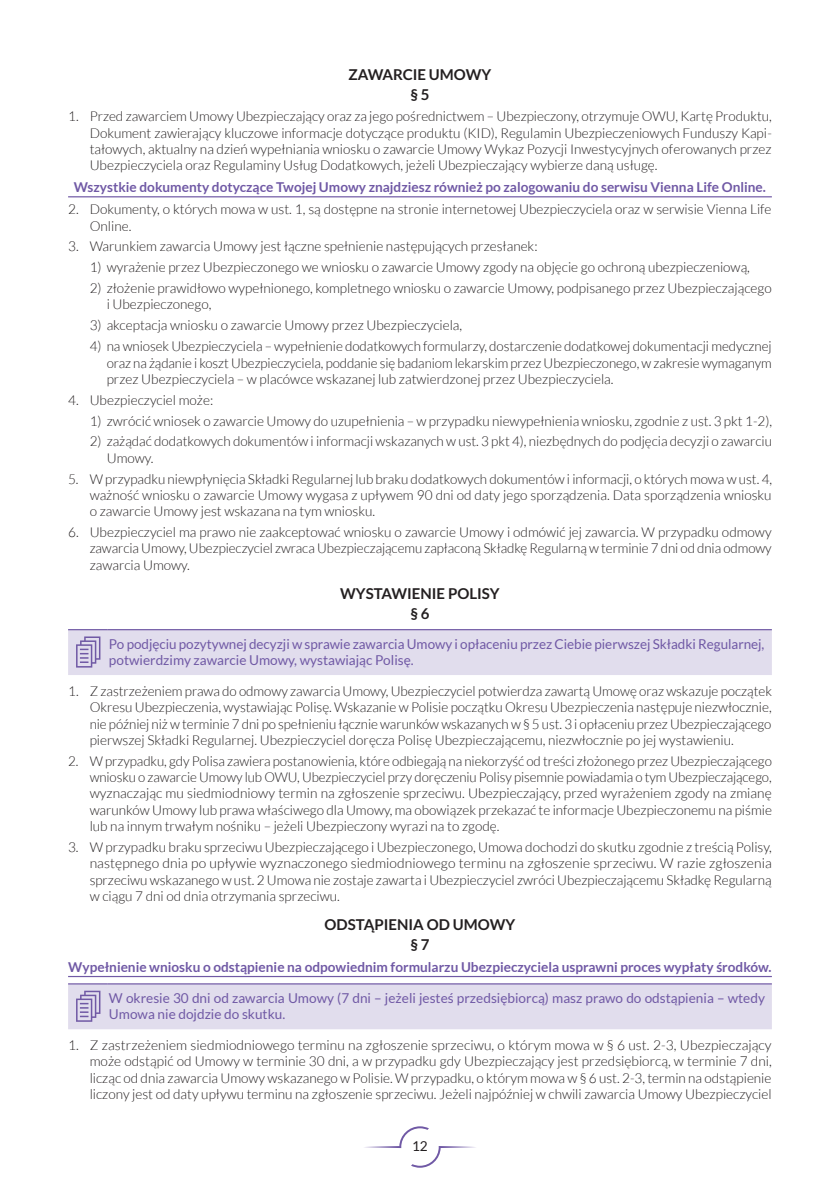
<style>
.page{position:relative;width:840px;height:1191px;background:#fff}
.page>*{position:absolute;margin:0;border:0;box-sizing:border-box;transform-origin:0 0}
.OW__ST____tekst_SKLE{font:700 15px "Lato";color:#231f20}
.OW__1_ponizej_tekstu{font:700 15px "Lato";color:#231f20}
._1{font:300 13.6px/16.4px "Lato";color:#231f20;text-align:justify}
.DO_OBJASNIEN_tekst_I{font:13.6px/16.4px "Lato";color:#7059a5}
.Podkreslone_0_6_0_6{font:700 13.6px "Lato";color:#7059a5}
.t1{font:13.6px "Lato";color:#231f20}
</style>
<div class="page">
<svg style="left:364px;top:1126px;width:112px;height:41px"></svg>
<hr style="left:68px;top:196px;width:703px;height:1px;background:#7059a5">
<hr style="left:68px;top:976px;width:703px;height:1px;background:#7059a5">
<div style="left:68px;top:629px;width:703px;height:46px;background:#e1dded"></div>
<hr style="left:108px;top:983px;width:663px;height:1px;background:#7059a5">
<hr style="left:68px;top:983px;width:40px;height:1px;background:#7059a5">
<div style="left:68px;top:984px;width:703px;height:45px;background:#e1dded"></div>
<p class="OW__ST____tekst_SKLE" style="left:348px;top:66px;width:144px">ZAWARCIE UMOWY</p>
<p class="OW__1_ponizej_tekstu" style="left:410px;top:86px;width:21px">§ 5</p>
<p class="_1" style="left:90px;top:108px;width:683px;text-indent:-22px">1. Przed zawarciem Umowy Ubezpieczający oraz za jego pośrednictwem – Ubezpieczony, otrzymuje OWU, Kartę Produktu, Dokument zawierający kluczowe informacje dotyczące produktu (KID), Regulamin Ubezpieczeniowych Funduszy Kapi&shy;tałowych, aktualny na dzień wypełniania wniosku o zawarcie Umowy Wykaz Pozycji Inwestycyjnych oferowanych przez Ubezpieczyciela oraz Regulaminy Usług Dodatkowych, jeżeli Ubezpieczający wybierze daną usługę.</p>
<p class="Podkreslone_0_6_0_6" style="left:74px;top:179px;width:693px">Wszystkie dokumenty dotyczące Twojej Umowy znajdziesz również po zalogowaniu do serwisu Vienna Life Online.</p>
<p class="_1" style="left:90px;top:201px;width:683px;text-indent:-22px">2. Dokumenty, o których mowa w ust. 1, są dostępne na stronie internetowej Ubezpieczyciela oraz w serwisie Vienna Life<br>Online.</p>
<p class="_1" style="left:68px;top:238px;width:470px">3. Warunkiem zawarcia Umowy jest łączne spełnienie następujących przesłanek:</p>
<p class="_1" style="left:90px;top:259px;width:661px">1) wyrażenie przez Ubezpieczonego we wniosku o zawarcie Umowy zgody na objęcie go ochroną ubezpieczeniową,</p>
<p class="_1" style="left:107px;top:280px;width:666px;text-indent:-17px">2) złożenie prawidłowo wypełnionego, kompletnego wniosku o zawarcie Umowy, podpisanego przez Ubezpieczającego i Ubezpieczonego,</p>
<p class="_1" style="left:90px;top:317px;width:374px">3) akceptacja wniosku o zawarcie Umowy przez Ubezpieczyciela,</p>
<p class="_1" style="left:107px;top:338px;width:666px;text-indent:-17px">4) na wniosek Ubezpieczyciela – wypełnienie dodatkowych formularzy, dostarczenie dodatkowej dokumentacji medycznej oraz na żądanie i koszt Ubezpieczyciela, poddanie się badaniom lekarskim przez Ubezpieczonego, w zakresie wymaganym przez Ubezpieczyciela – w placówce wskazanej lub zatwierdzonej przez Ubezpieczyciela.</p>
<p class="_1" style="left:68px;top:392px;width:147px">4. Ubezpieczyciel może:</p>
<p class="_1" style="left:90px;top:412px;width:683px">1) zwrócić wniosek o zawarcie Umowy do uzupełnienia – w przypadku niewypełnienia wniosku, zgodnie z ust. 3 pkt 1-2),</p>
<p class="_1" style="left:107px;top:433px;width:666px;text-indent:-17px">2) zażądać dodatkowych dokumentów i informacji wskazanych w ust. 3 pkt 4), niezbędnych do podjęcia decyzji o zawarciu<br>Umowy.</p>
<p class="_1" style="left:90px;top:470px;width:683px;text-indent:-22px">5. W przypadku niewpłynięcia Składki Regularnej lub braku dodatkowych dokumentów i informacji, o których mowa w ust. 4, ważność wniosku o zawarcie Umowy wygasa z upływem 90 dni od daty jego sporządzenia. Data sporządzenia wniosku o zawarcie Umowy jest wskazana na tym wniosku.</p>
<p class="_1" style="left:90px;top:524px;width:683px;text-indent:-22px">6. Ubezpieczyciel ma prawo nie zaakceptować wniosku o zawarcie Umowy i odmówić jej zawarcia. W przypadku odmowy zawarcia Umowy, Ubezpieczyciel zwraca Ubezpieczającemu zapłaconą Składkę Regularną w terminie 7 dni od dnia odmowy zawarcia Umowy.</p>
<p class="OW__ST____tekst_SKLE" style="left:340px;top:584px;width:161px">WYSTAWIENIE POLISY</p>
<p class="OW__1_ponizej_tekstu" style="left:410px;top:605px;width:21px">§ 6</p>
<p class="DO_OBJASNIEN_tekst_I" style="left:109px;top:635px;width:656px">Po podjęciu pozytywnej decyzji w sprawie zawarcia Umowy i opłaceniu przez Ciebie pierwszej Składki Regularnej, potwierdzimy zawarcie Umowy, wystawiając Polisę.</p>
<p class="_1" style="left:90px;top:683px;width:683px;text-indent:-22px">1. Z zastrzeżeniem prawa do odmowy zawarcia Umowy, Ubezpieczyciel potwierdza zawartą Umowę oraz wskazuje początek Okresu Ubezpieczenia, wystawiając Polisę. Wskazanie w Polisie początku Okresu Ubezpieczenia następuje niezwłocznie, nie później niż w terminie 7 dni po spełnieniu łącznie warunków wskazanych w § 5 ust. 3 i opłaceniu przez Ubezpieczającego pierwszej Składki Regularnej. Ubezpieczyciel doręcza Polisę Ubezpieczającemu, niezwłocznie po jej wystawieniu.</p>
<p class="_1" style="left:90px;top:752px;width:683px;text-indent:-22px">2. W przypadku, gdy Polisa zawiera postanowienia, które odbiegają na niekorzyść od treści złożonego przez Ubezpieczającego wniosku o zawarcie Umowy lub OWU, Ubezpieczyciel przy doręczeniu Polisy pisemnie powiadamia o tym Ubezpieczającego, wyznaczając mu siedmiodniowy termin na zgłoszenie sprzeciwu. Ubezpieczający, przed wyrażeniem zgody na zmianę warunków Umowy lub prawa właściwego dla Umowy, ma obowiązek przekazać te informacje Ubezpieczonemu na piśmie lub na innym trwałym nośniku – jeżeli Ubezpieczony wyrazi na to zgodę.</p>
<p class="_1" style="left:90px;top:839px;width:683px;text-indent:-22px">3. W przypadku braku sprzeciwu Ubezpieczającego i Ubezpieczonego, Umowa dochodzi do skutku zgodnie z treścią Polisy, następnego dnia po upływie wyznaczonego siedmiodniowego terminu na zgłoszenie sprzeciwu. W razie zgłoszenia sprzeciwu wskazanego w ust. 2 Umowa nie zostaje zawarta i Ubezpieczyciel zwróci Ubezpieczającemu Składkę Regularną w ciągu 7 dni od dnia otrzymania sprzeciwu.</p>
<p class="OW__ST____tekst_SKLE" style="left:324px;top:915px;width:192px">ODSTĄPIENIA OD UMOWY</p>
<p class="OW__1_ponizej_tekstu" style="left:410px;top:936px;width:21px">§ 7</p>
<p class="Podkreslone_0_6_0_6" style="left:68px;top:959px;width:704px">Wypełnienie wniosku o odstąpienie na odpowiednim formularzu Ubezpieczyciela usprawni proces wypłaty środków.</p>
<p class="DO_OBJASNIEN_tekst_I" style="left:109px;top:989px;width:657px">W okresie 30 dni od zawarcia Umowy (7 dni – jeżeli jesteś przedsiębiorcą) masz prawo do odstąpienia – wtedy<br>Umowa nie dojdzie do skutku.</p>
<p class="_1" style="left:90px;top:1037px;width:683px;text-indent:-22px">1. Z zastrzeżeniem siedmiodniowego terminu na zgłoszenie sprzeciwu, o którym mowa w § 6 ust. 2-3, Ubezpieczający może odstąpić od Umowy w terminie 30 dni, a w przypadku gdy Ubezpieczający jest przedsiębiorcą, w terminie 7 dni, licząc od dnia zawarcia Umowy wskazanego w Polisie. W przypadku, o którym mowa w § 6 ust. 2-3, termin na odstąpienie liczony jest od daty upływu terminu na zgłoszenie sprzeciwu. Jeżeli najpóźniej w chwili zawarcia Umowy Ubezpieczyciel</p>
<p class="t1" style="left:412px;top:1138px;width:17px">12</p>
</div>
